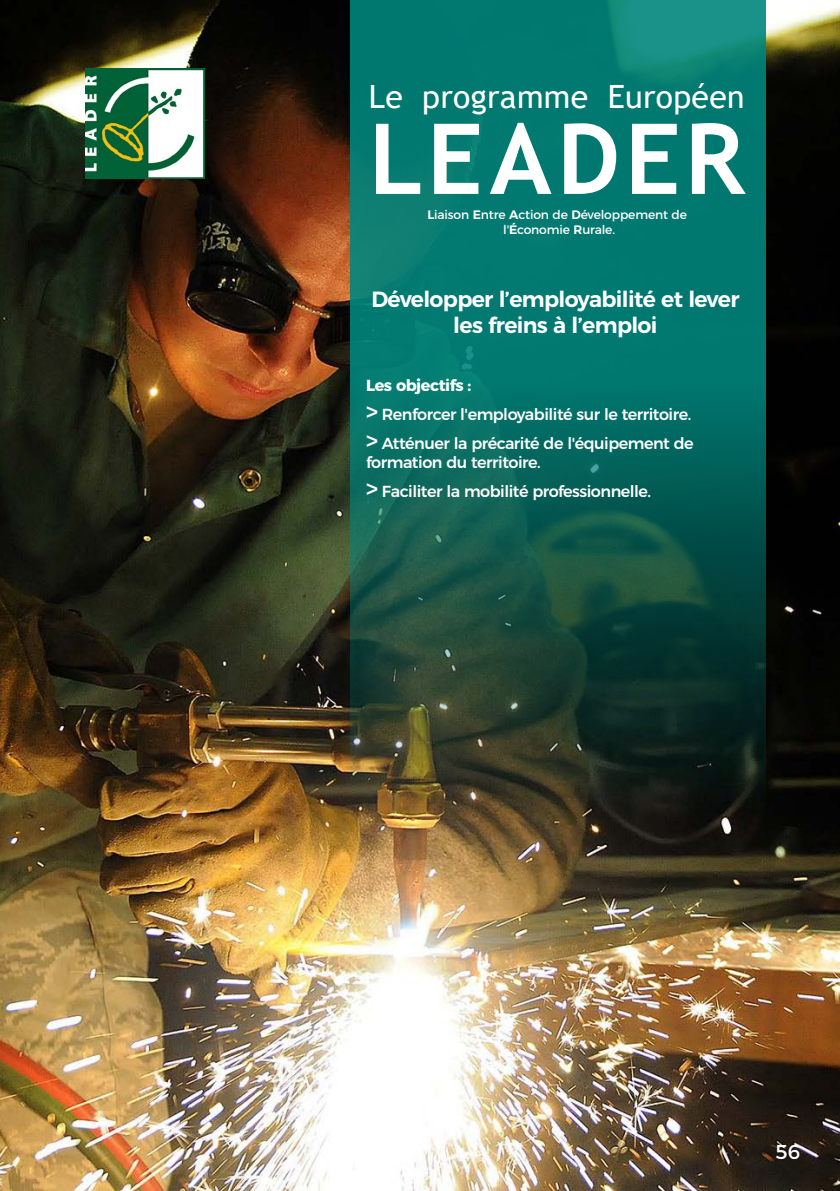
<style>
.page{position:relative;width:840px;height:1191px;background:#fff}
.page>*{position:absolute;margin:0;border:0;box-sizing:border-box;transform-origin:0 0}
.t1{font:700 98px "Trebuchet MS";letter-spacing:.05em;color:#fff}
.t2{font:32px "Trebuchet MS";letter-spacing:.01em;color:#fff}
.t3{font:600 22px/26.4px "Montserrat";letter-spacing:-.03em;color:#fff;text-align:center}
.t4{font:20px "Montserrat Alternates";color:#fff}
.t5{font:500 16px/19.2px "Montserrat";letter-spacing:-.03em;color:#fff}
.t6{font:700 16px "Montserrat";letter-spacing:-.03em;color:#fff}
.t7{font:12.2px "Montserrat";letter-spacing:-.01em;color:#fff}
.s1{font-weight:600}
.s2{font-size:24px}
</style>
<div class="page">
<img style="left:0;top:0;width:839px;height:1191px">
<img style="left:350px;top:0;width:415px;height:1191px">
<img style="left:85px;top:68px;width:119px;height:110px">
<p class="t2" style="left:368px;top:76px;width:377px">Le programme Européen</p>
<p class="t1" style="left:368px;top:98px;width:377px">LEADER</p>
<p class="t7" style="left:427px;top:205px;width:261px"><span class="s1">L</span>iaison <span class="s1">E</span>ntre <span class="s1">A</span>ction de <span class="s1">D</span>éveloppement de</p>
<p class="t7" style="left:503px;top:219px;width:113px">l'<span class="s1">É</span>conomie <span class="s1">R</span>urale.</p>
<p class="t3" style="left:371px;top:284px;width:369px">Développer l’employabilité et lever les freins à l’emploi</p>
<p class="t6" style="left:366px;top:372px;width:107px">Les objectifs :</p>
<p class="t5" style="left:366px;top:403px;width:326px"><span class="s2">&gt;</span> Renforcer l'employabilité sur le territoire.</p>
<p class="t5" style="left:366px;top:432px;width:329px"><span class="s2">&gt;</span> Atténuer la précarité de l'équipement de formation du territoire.</p>
<p class="t5" style="left:366px;top:480px;width:286px"><span class="s2">&gt;</span> Faciliter la mobilité professionnelle.</p>
<p class="t4" style="left:775px;top:1136px;width:26px">56</p>
</div>
